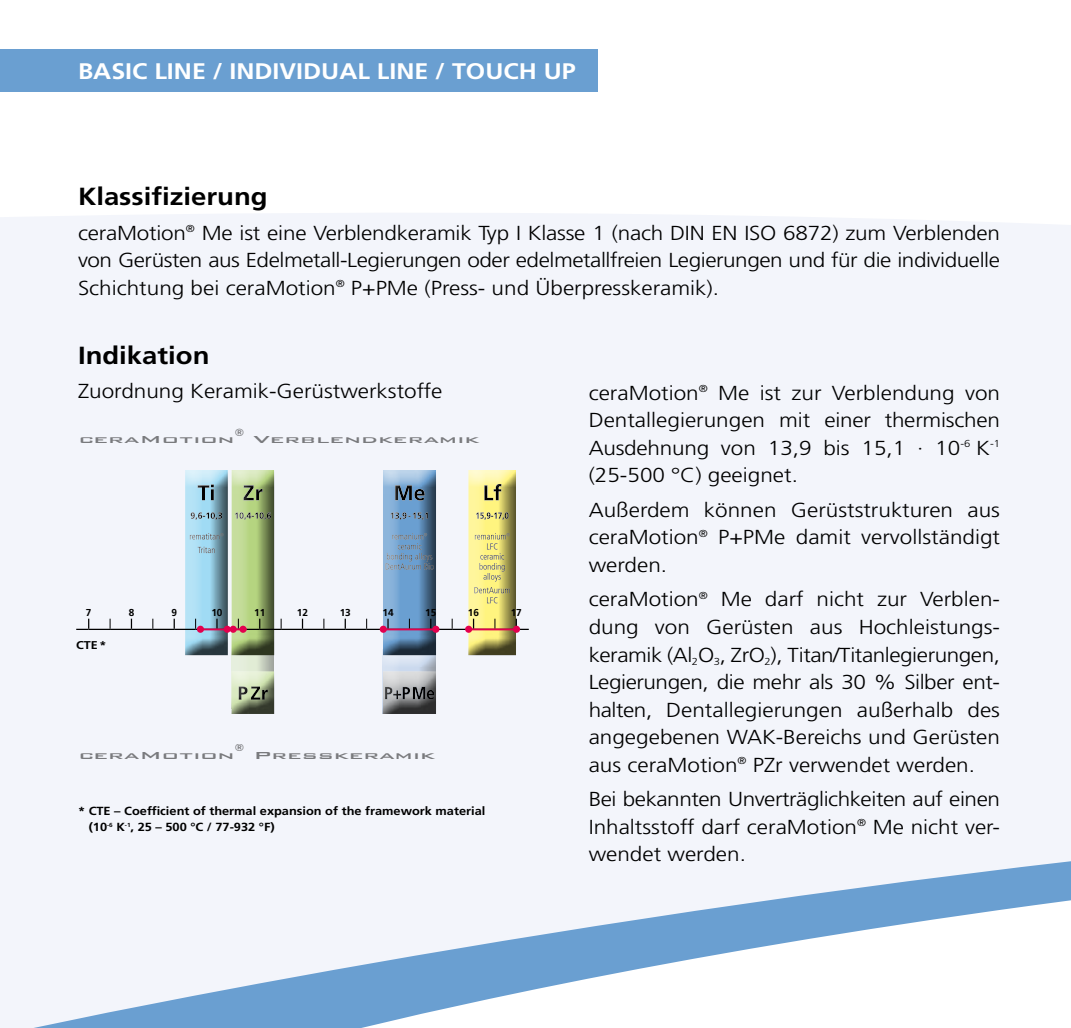
<style>
.page{position:relative;width:1071px;height:1028px;background:#fff}
.page>*{position:absolute;margin:0;border:0;box-sizing:border-box;transform-origin:0 0}
.t1{font:700 24.75px "Frutiger LT Std";color:#000;scale:1.11 1}
.t2{font:700 22.5px "Frutiger LT Std";color:#fff;scale:1.11 1}
.t3{font:300 20.25px/27.5px "Frutiger LT Std";color:#000;text-align:justify;scale:1.11 1}
.t4{font:500 13.5px "Bank Gothic";color:#000;scale:1.78 1}
.t5{font:700 11.75px/15.8px "Frutiger LT Std";color:#000;scale:1.09 1}
.t6{font:700 11.25px "Frutiger LT Std";color:#000;scale:1.11 1}
.t7{font:500 10.25px "Bank Gothic";color:#000;scale:1.11 1}
.t8{font:700 10px "Frutiger LT Std";color:#000}
</style>
<div class="page">
<div style="left:0;top:50px;width:597px;height:42px;background:#6a9fd1"></div>
<div style="left:0;top:213px;width:1070px;height:580px;background:#f3f5fb"></div>
<svg style="left:0;top:793px;width:1070px;height:235px;fill:#f3f5fb"></svg>
<div style="left:380px;top:650px;width:58px;height:64px;background:#000;opacity:.75"></div>
<div style="left:229px;top:634px;width:47px;height:77px;background:#000;opacity:.75"></div>
<div style="left:229px;top:670px;width:59px;height:45px;background:#000;opacity:.75"></div>
<div style="left:378px;top:670px;width:74px;height:45px;background:#000;opacity:.75"></div>
<div style="left:182px;top:469px;width:55px;height:188px;background:#000;opacity:.75"></div>
<div style="left:229px;top:469px;width:56px;height:188px;background:#000;opacity:.75"></div>
<div style="left:380px;top:469px;width:72px;height:188px;background:#f3f5fb"></div>
<div style="left:465px;top:469px;width:57px;height:188px;background:#000;opacity:.75"></div>
<svg style="left:173px;top:618px;width:2px;height:10px"></svg>
<svg style="left:344px;top:618px;width:2px;height:10px"></svg>
<svg style="left:383px;top:470px;width:53px;height:185px;background:#668bae"></svg>
<svg style="left:76px;top:618px;width:13px;height:12px"></svg>
<hr style="left:89px;top:628px;width:21px;height:2px;background:#000">
<hr style="left:110px;top:628px;width:21px;height:2px;background:#000">
<hr style="left:131px;top:628px;width:22px;height:2px;background:#000">
<hr style="left:153px;top:628px;width:21px;height:2px;background:#000">
<hr style="left:174px;top:628px;width:21px;height:2px;background:#000">
<hr style="left:260px;top:628px;width:21px;height:2px;background:#000">
<hr style="left:281px;top:628px;width:21px;height:2px;background:#000">
<hr style="left:302px;top:628px;width:22px;height:2px;background:#000">
<hr style="left:324px;top:628px;width:21px;height:2px;background:#000">
<hr style="left:345px;top:628px;width:21px;height:2px;background:#000">
<hr style="left:366px;top:628px;width:22px;height:2px;background:#000">
<hr style="left:430px;top:628px;width:22px;height:2px;background:#000">
<hr style="left:452px;top:628px;width:21px;height:2px;background:#000">
<svg style="left:468px;top:470px;width:60px;height:185px"></svg>
<svg style="left:379px;top:625px;width:8px;height:8px"></svg>
<div style="left:432px;top:625px;width:7px;height:8px;background:#e3004e;border-radius:50%"></div>
<div style="left:465px;top:625px;width:7px;height:8px;background:#e3004e;border-radius:50%"></div>
<div style="left:513px;top:625px;width:7px;height:8px;background:#e3004e;border-radius:50%"></div>
<hr style="left:385px;top:628px;width:51px;height:2px;background:#e3004e">
<svg style="left:185px;top:470px;width:89px;height:185px;background:#96b3a0"></svg>
<hr style="left:469px;top:628px;width:47px;height:2px;background:#e3004e">
<svg style="left:223px;top:625px;width:8px;height:8px"></svg>
<hr style="left:202px;top:628px;width:23px;height:2px;background:#e3004e">
<p class="t2" style="left:78px;top:58px;width:450px">BASIC LINE / INDIVIDUAL LINE / TOUCH UP</p>
<p class="t1" style="left:78px;top:182px;width:172px">Klassifizierung</p>
<p class="t3" style="left:78px;top:219px;width:831px">ceraMotion<sup>®</sup> Me ist eine Verblendkeramik Typ I Klasse 1 (nach DIN EN ISO 6872) zum Verblenden von Gerüsten aus Edelmetall-Legierungen oder edelmetallfreien Legierungen und für die individuelle Schichtung bei ceraMotion<sup>®</sup> P+PMe (Press- und Überpresskeramik).</p>
<p class="t1" style="left:78px;top:340px;width:120px">Indikation</p>
<p class="t3" style="left:78px;top:378px;width:330px">Zuordnung Keramik-Gerüstwerkstoffe</p>
<p class="t3" style="left:588px;top:379px;width:372px">ceraMotion<sup>®</sup> Me ist zur Verblendung von Dentallegierungen mit einer thermischen Ausdehnung von 13,9 bis 15,1 · 10<sup>-6</sup> K<sup>-1 </sup>(25-500 °C) geeignet.</p>
<p class="t3" style="left:588px;top:496px;width:372px">Außerdem können Gerüststrukturen aus ceraMotion<sup>®</sup> P+PMe damit vervollständigt werden.</p>
<p class="t3" style="left:588px;top:586px;width:372px">ceraMotion<sup>®</sup> Me darf nicht zur Verblen&shy;dung von Gerüsten aus Hochleistungs&shy;keramik (Al<sub>2</sub>O<sub>3</sub>, ZrO<sub>2</sub>), Titan/Titanlegierungen, Legierungen, die mehr als 30 % Silber ent&shy;halten, Dentallegierungen außerhalb des angegebenen WAK-Bereichs und Gerüsten aus ceraMotion<sup>®</sup> PZr verwendet werden.</p>
<p class="t3" style="left:588px;top:785px;width:372px">Bei bekannten Unverträglichkeiten auf einen Inhaltsstoff darf ceraMotion<sup>®</sup> Me nicht ver&shy;wendet werden.</p>
<p class="t7" style="left:235px;top:425px;width:10px">®</p>
<p class="t4" style="left:78px;top:429px;width:90px">ceraMotion</p>
<p class="t4" style="left:253px;top:429px;width:128px">Verblendkeramik</p>
<p class="t8" style="left:86px;top:606px;width:7px">7</p>
<p class="t8" style="left:129px;top:606px;width:7px">8</p>
<p class="t8" style="left:171px;top:606px;width:7px">9</p>
<p class="t8" style="left:211px;top:606px;width:13px">10</p>
<p class="t8" style="left:254px;top:606px;width:13px">11</p>
<p class="t8" style="left:297px;top:606px;width:13px">12</p>
<p class="t8" style="left:339px;top:606px;width:13px">13</p>
<p class="t8" style="left:382px;top:606px;width:13px">14</p>
<p class="t8" style="left:425px;top:606px;width:13px">15</p>
<p class="t8" style="left:468px;top:606px;width:13px">16</p>
<p class="t8" style="left:510px;top:606px;width:13px">17</p>
<p class="t6" style="left:76px;top:638px;width:29px">CTE*</p>
<p class="t7" style="left:235px;top:740px;width:10px">®</p>
<p class="t4" style="left:78px;top:745px;width:90px">ceraMotion</p>
<p class="t4" style="left:253px;top:745px;width:104px">Presskeramik</p>
<p class="t5" style="left:89px;top:803px;width:365px;text-indent:-11px">* CTE – Coefficient of thermal expansion of the framework material (10<sup>-6</sup> K<sup>-1</sup>, 25 – 500 °C / 77-932 °F)</p>
</div>
